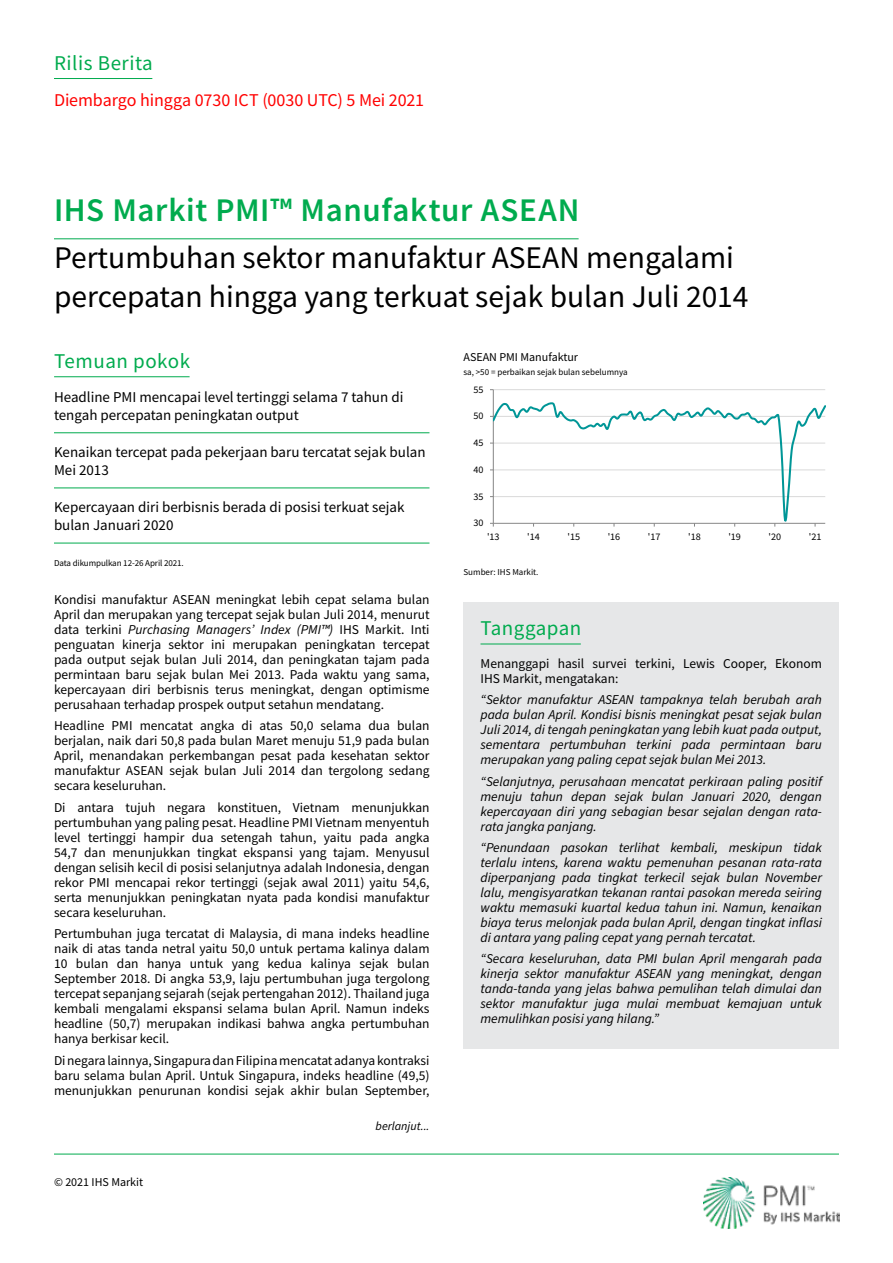
<style>
.page{position:relative;width:893px;height:1263px;background:#fff}
.page>*{position:absolute;margin:0;border:0;box-sizing:border-box;transform-origin:0 0}
.t1{font:600 33px "Source Sans Pro";letter-spacing:.02em;color:#00ab4e}
.t2{font:31.5px/39px "Source Sans Pro";color:#000}
.t3{font:21px "Source Sans Pro";letter-spacing:.025em;color:#00ab4e}
.t4{font:18px "Source Sans Pro";letter-spacing:-.005em;color:#f00}
.t5{font:15px/18px "Source Sans Pro";color:#000}
.t6{font:13.5px/15px "Source Sans Pro";color:#000;text-align:justify}
.t7{font:italic 13.5px/15px "Source Sans Pro";color:#000;text-align:justify}
.t8{font:12px "Source Sans Pro";color:#000}
.t9{font:italic 12px "Source Sans Pro";color:#000}
.t10{font:10.05px "Source Sans Pro";letter-spacing:-.005em;color:#000}
.t11{font:9px "Source Sans Pro";color:#000}
.s1{font-style:italic}
</style>
<div class="page">
<img style="left:704px;top:1177px;width:136px;height:51px">
<hr style="left:54px;top:1154px;width:785px;height:1px;background:#00ab4e">
<hr style="left:493px;top:389px;width:332px;height:1px;background:#d9d9d9">
<hr style="left:493px;top:390px;width:1px;height:133px;background:#868686">
<svg style="left:490px;top:401px;width:336px;height:126px"></svg>
<hr style="left:54px;top:376px;width:136px;height:1px;background:#00ab4e">
<hr style="left:54px;top:78px;width:98px;height:1px;background:#00ab4e">
<hr style="left:54px;top:238px;width:525px;height:1px;background:#00ab4e">
<hr style="left:54px;top:432px;width:375px;height:1px;background:#00ab4e">
<hr style="left:54px;top:488px;width:375px;height:1px;background:#00ab4e">
<hr style="left:54px;top:543px;width:375px;height:1px;background:#00ab4e">
<div style="left:463px;top:602px;width:376px;height:56px;background:#e6e7e8"></div>
<hr style="left:480px;top:644px;width:101px;height:1px;background:#00ab4e">
<div style="left:463px;top:658px;width:376px;height:391px;background:#e6e7e8"></div>
<h3 class="t3" style="left:54px;top:49px;width:100px">Rilis Berita</h3>
<h3 class="t4" style="left:54px;top:88px;width:372px">Diembargo hingga 0730 ICT (0030 UTC) 5 Mei 2021</h3>
<h1 class="t1" style="left:54px;top:189px;width:527px">IHS Markit PMI™ Manufaktur ASEAN</h1>
<h2 class="t2" style="left:54px;top:238px;width:696px">Pertumbuhan sektor manufaktur ASEAN mengalami percepatan hingga yang terkuat sejak bulan Juli 2014</h2>
<h3 class="t3" style="left:54px;top:348px;width:137px">Temuan pokok</h3>
<p class="t8" style="left:463px;top:350px;width:116px">ASEAN PMI Manufaktur</p>
<p class="t11" style="left:463px;top:366px;width:166px">sa, &gt;50 = perbaikan sejak bulan sebelumnya</p>
<p class="t5" style="left:54px;top:388px;width:351px">Headline PMI mencapai level tertinggi selama 7 tahun di tengah percepatan peningkatan output</p>
<p class="t5" style="left:54px;top:443px;width:373px">Kenaikan tercepat pada pekerjaan baru tercatat sejak bulan<br>Mei 2013</p>
<p class="t5" style="left:54px;top:498px;width:352px">Kepercayaan diri berbisnis berada di posisi terkuat sejak bulan Januari 2020</p>
<p class="t11" style="left:54px;top:557px;width:131px">Data dikumpulkan 12-26 April 2021.</p>
<p class="t6" style="left:54px;top:592px;width:377px">Kondisi manufaktur ASEAN meningkat lebih cepat selama bulan April dan merupakan yang tercepat sejak bulan Juli 2014, menurut data terkini <span class="s1">Purchasing Managers’ Index (PMI™)</span> IHS Markit. Inti penguatan kinerja sektor ini merupakan peningkatan tercepat pada output sejak bulan Juli 2014, dan peningkatan tajam pada permintaan baru sejak bulan Mei 2013. Pada waktu yang sama, kepercayaan diri berbisnis terus meningkat, dengan optimisme perusahaan terhadap prospek output setahun mendatang.</p>
<p class="t6" style="left:54px;top:718px;width:377px">Headline PMI mencatat angka di atas 50,0 selama dua bulan berjalan, naik dari 50,8 pada bulan Maret menuju 51,9 pada bulan April, menandakan perkembangan pesat pada kesehatan sektor manufaktur ASEAN sejak bulan Juli 2014 dan tergolong sedang secara keseluruhan.</p>
<p class="t6" style="left:54px;top:800px;width:377px">Di antara tujuh negara konstituen, Vietnam menunjukkan pertumbuhan yang paling pesat. Headline PMI Vietnam menyentuh level tertinggi hampir dua setengah tahun, yaitu pada angka 54,7 dan menunjukkan tingkat ekspansi yang tajam. Menyusul dengan selisih kecil di posisi selanjutnya adalah Indonesia, dengan rekor PMI mencapai rekor tertinggi (sejak awal 2011) yaitu 54,6, serta menunjukkan peningkatan nyata pada kondisi manufaktur secara keseluruhan.</p>
<p class="t6" style="left:54px;top:926px;width:377px">Pertumbuhan juga tercatat di Malaysia, di mana indeks headline naik di atas tanda netral yaitu 50,0 untuk pertama kalinya dalam 10 bulan dan hanya untuk yang kedua kalinya sejak bulan September 2018. Di angka 53,9, laju pertumbuhan juga tergolong tercepat sepanjang sejarah (sejak pertengahan 2012). Thailand juga kembali mengalami ekspansi selama bulan April. Namun indeks headline (50,7) merupakan indikasi bahwa angka pertumbuhan hanya berkisar kecil.</p>
<p class="t6" style="left:54px;top:1052px;width:377px">Di negara lainnya, Singapura dan Filipina mencatat adanya kontraksi baru selama bulan April. Untuk Singapura, indeks headline (49,5) menunjukkan penurunan kondisi sejak akhir bulan September,</p>
<p class="t8" style="left:54px;top:1175px;width:91px">© 2021 IHS Markit</p>
<p class="t9" style="left:376px;top:1118px;width:55px">berlanjut...</p>
<p class="t10" style="left:473px;top:383px;width:12px">55</p>
<p class="t10" style="left:473px;top:410px;width:12px">50</p>
<p class="t10" style="left:473px;top:436px;width:12px">45</p>
<p class="t10" style="left:473px;top:463px;width:12px">40</p>
<p class="t10" style="left:473px;top:490px;width:12px">35</p>
<p class="t10" style="left:473px;top:516px;width:12px">30</p>
<p class="t10" style="left:487px;top:530px;width:14px">'13</p>
<p class="t10" style="left:527px;top:530px;width:14px">'14</p>
<p class="t10" style="left:567px;top:530px;width:14px">'15</p>
<p class="t10" style="left:608px;top:530px;width:14px">'16</p>
<p class="t10" style="left:648px;top:530px;width:14px">'17</p>
<p class="t10" style="left:688px;top:530px;width:14px">'18</p>
<p class="t10" style="left:728px;top:530px;width:14px">'19</p>
<p class="t10" style="left:769px;top:530px;width:14px">'20</p>
<p class="t10" style="left:809px;top:530px;width:14px">'21</p>
<p class="t11" style="left:463px;top:566px;width:77px">Sumber: IHS Markit.</p>
<h3 class="t3" style="left:480px;top:615px;width:102px">Tanggapan</h3>
<p class="t6" style="left:480px;top:656px;width:343px">Menanggapi hasil survei terkini, Lewis Cooper, Ekonom<br>IHS Markit, mengatakan:</p>
<p class="t7" style="left:480px;top:693px;width:343px">“Sektor manufaktur ASEAN tampaknya telah berubah arah pada bulan April. Kondisi bisnis meningkat pesat sejak bulan Juli 2014, di tengah peningkatan yang lebih kuat pada output, sementara pertumbuhan terkini pada permintaan baru merupakan yang paling cepat sejak bulan Mei 2013.</p>
<p class="t7" style="left:480px;top:774px;width:343px">“Selanjutnya, perusahaan mencatat perkiraan paling positif menuju tahun depan sejak bulan Januari 2020, dengan kepercayaan diri yang sebagian besar sejalan dengan rata&shy;rata jangka panjang.</p>
<p class="t7" style="left:480px;top:840px;width:343px">“Penundaan pasokan terlihat kembali, meskipun tidak terlalu intens, karena waktu pemenuhan pesanan rata-rata diperpanjang pada tingkat terkecil sejak bulan November lalu, mengisyaratkan tekanan rantai pasokan mereda seiring waktu memasuki kuartal kedua tahun ini. Namun, kenaikan biaya terus melonjak pada bulan April, dengan tingkat inflasi di antara yang paling cepat yang pernah tercatat.</p>
<p class="t7" style="left:480px;top:952px;width:343px">“Secara keseluruhan, data PMI bulan April mengarah pada kinerja sektor manufaktur ASEAN yang meningkat, dengan tanda-tanda yang jelas bahwa pemulihan telah dimulai dan sektor manufaktur juga mulai membuat kemajuan untuk memulihkan posisi yang hilang.”</p>
</div>
